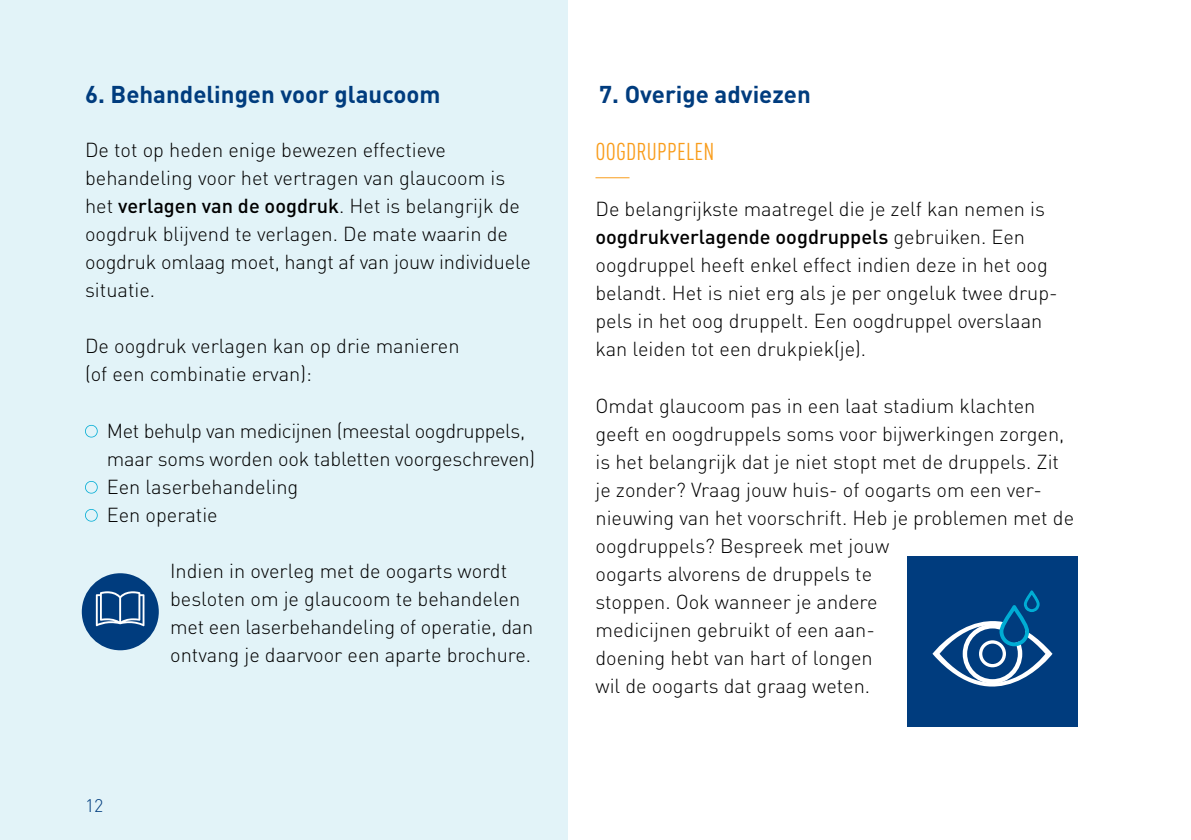
<style>
.page{position:relative;width:1191px;height:840px;background:#fff}
.page>*{position:absolute;margin:0;border:0;box-sizing:border-box;transform-origin:0 0}
.t1{font:700 24px "DINOT";color:#003c7e}
.t2{font:condensed 24px "DINOT";letter-spacing:.01em;color:#f99d1c}
.t3{font:300 20px/28px "DINOT";color:#000}
.t4{font:300 18px "DINOT";color:#003c7e}
.s1{font-weight:500}
</style>
<div class="page">
<div style="left:0;top:0;width:567px;height:839px;background:#e2f3f8"></div>
<hr style="left:595px;top:177px;width:34px;height:1px;background:#f99d1c">
<svg style="left:85px;top:424px;width:13px;height:13px"></svg>
<svg style="left:85px;top:481px;width:13px;height:12px"></svg>
<svg style="left:85px;top:509px;width:13px;height:12px"></svg>
<div style="left:82px;top:573px;width:77px;height:77px;background:#003c7e;border-radius:50%"></div>
<svg style="left:96px;top:591px;width:48px;height:35px"></svg>
<div style="left:907px;top:556px;width:170px;height:170px;background:#003c7e"></div>
<svg style="left:932px;top:590px;width:120px;height:97px"></svg>
<p class="t1" style="left:85px;top:79px;width:357px">6. Behandelingen voor glaucoom</p>
<p class="t3" style="left:85px;top:136px;width:447px">De tot op heden enige bewezen effectieve behandeling voor het vertragen van glaucoom is het <span class="s1">verlagen van de oogdruk</span>. Het is belangrijk de oogdruk blijvend te verlagen. De mate waarin de oogdruk omlaag moet, hangt af van jouw individuele situatie.</p>
<p class="t3" style="left:85px;top:332px;width:376px">De oogdruk verlagen kan op drie manieren (of een combinatie ervan):</p>
<p class="t3" style="left:107px;top:416px;width:430px">Met behulp van medicijnen (meestal oogdruppels, maar soms worden ook tabletten voorgeschreven)<br>Een laserbehandeling<br>Een operatie</p>
<p class="t3" style="left:170px;top:556px;width:365px">Indien in overleg met de oogarts wordt besloten om je glaucoom te behandelen met een laserbehandeling of operatie, dan ontvang je daarvoor een aparte brochure.</p>
<p class="t4" style="left:85px;top:793px;width:20px">12</p>
<p class="t1" style="left:599px;top:79px;width:213px">7. Overige adviezen</p>
<p class="t2" style="left:595px;top:138px;width:120px">OOGDRUPPELEN</p>
<p class="t3" style="left:595px;top:195px;width:464px">De belangrijkste maatregel die je zelf kan nemen is <span class="s1">oogdrukverlagende oogdruppels</span> gebruiken. Een oogdruppel heeft enkel effect indien deze in het oog belandt. Het is niet erg als je per ongeluk twee drup&shy;pels in het oog druppelt. Een oogdruppel overslaan kan leiden tot een drukpiek(je).</p>
<p class="t3" style="left:595px;top:391px;width:480px">Omdat glaucoom pas in een laat stadium klachten geeft en oogdruppels soms voor bijwerkingen zorgen, is het belangrijk dat je niet stopt met de druppels. Zit je zonder? Vraag jouw huis- of oogarts om een ver&shy;nieuwing van het voorschrift. Heb je problemen met de oogdruppels? Bespreek met jouw<br>oogarts alvorens de druppels te<br>stoppen. Ook wanneer je andere<br>medicijnen gebruikt of een aan-<br>doening hebt van hart of longen<br>wil de oogarts dat graag weten.</p>
</div>
